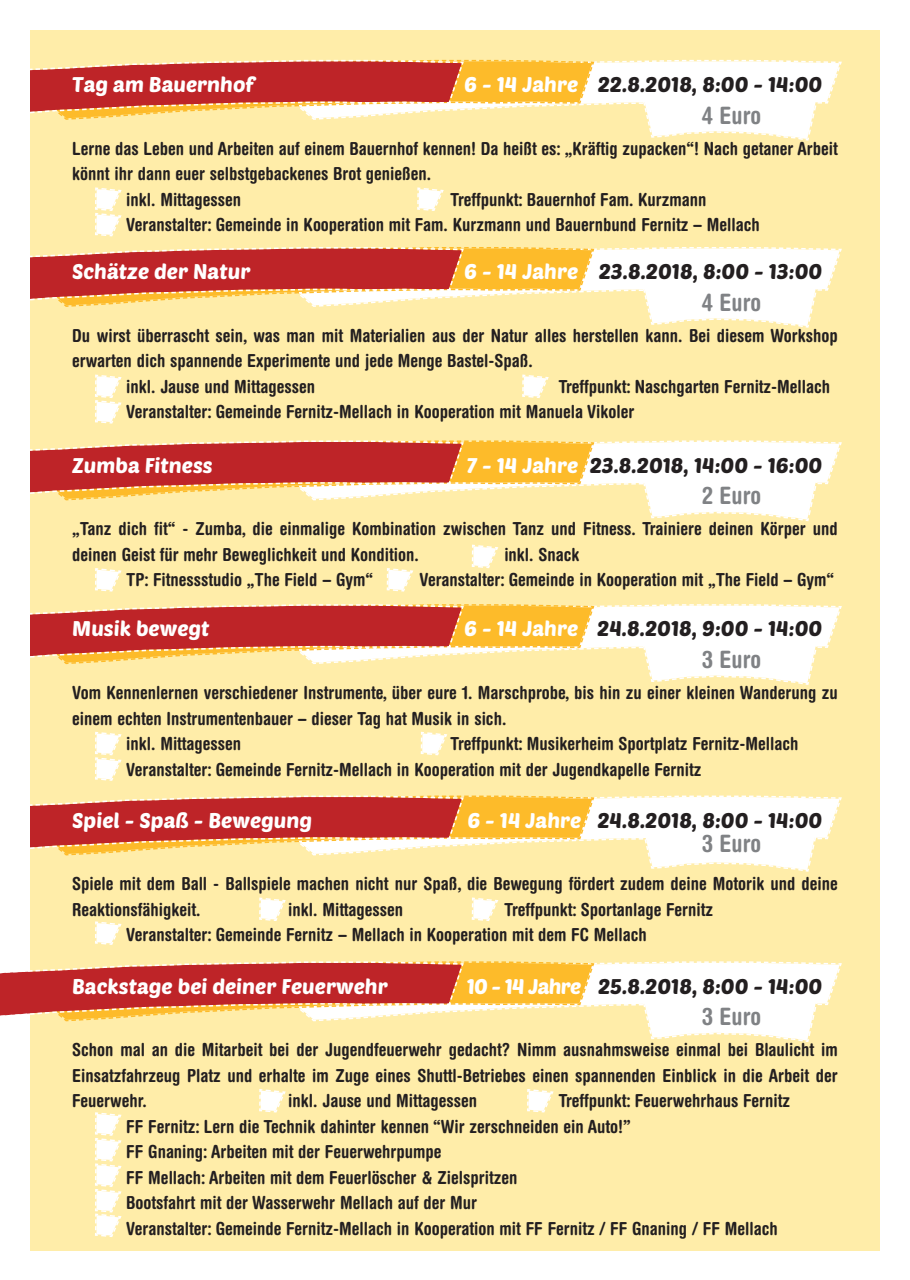
<style>
.page{position:relative;width:910px;height:1280px;background:#fff}
.page>*{position:absolute;margin:0;border:0;box-sizing:border-box;transform-origin:0 0}
.t1{font:700 condensed 24px "Helvetica Rounded LT";color:#808285}
.t2{font:21px "Poetsen One";color:#231f20}
.t3{font:21px "Poetsen One";color:#fff}
.t4{font:700 condensed 18px/25.5px "Helvetica Rounded LT";color:#231f20}
.s1{color:#fff}
</style>
<div class="page">
<div style="left:30px;top:30px;width:850px;height:1220px;background:#ffeda9"></div>
<svg style="left:95px;top:568px;width:27px;height:24px"></svg>
<svg style="left:386px;top:568px;width:27px;height:24px"></svg>
<svg style="left:471px;top:544px;width:28px;height:25px"></svg>
<svg style="left:30px;top:440px;width:812px;height:82px"></svg>
<svg style="left:95px;top:374px;width:27px;height:50px"></svg>
<svg style="left:522px;top:374px;width:27px;height:24px"></svg>
<svg style="left:30px;top:247px;width:812px;height:81px"></svg>
<svg style="left:420px;top:731px;width:27px;height:25px"></svg>
<svg style="left:95px;top:731px;width:27px;height:50px"></svg>
<svg style="left:30px;top:604px;width:812px;height:81px"></svg>
<svg style="left:95px;top:187px;width:27px;height:50px"></svg>
<svg style="left:417px;top:187px;width:27px;height:24px"></svg>
<svg style="left:30px;top:59px;width:812px;height:82px"></svg>
<svg style="left:259px;top:897px;width:27px;height:24px"></svg>
<svg style="left:471px;top:897px;width:28px;height:24px"></svg>
<svg style="left:527px;top:1089px;width:27px;height:24px"></svg>
<svg style="left:95px;top:921px;width:27px;height:24px"></svg>
<svg style="left:30px;top:795px;width:812px;height:77px"></svg>
<svg style="left:259px;top:1089px;width:27px;height:24px"></svg>
<svg style="left:95px;top:1112px;width:27px;height:125px"></svg>
<svg style="left:0;top:961px;width:842px;height:81px"></svg>
<p class="t3" style="left:72px;top:76px;width:184px">Tag am Bauernhof</p>
<p class="t2" style="left:464px;top:76px;width:360px"><span class="s1">6 - 14 Jahre</span> 22.8.2018, 8:00 - 14:00</p>
<h1 class="t1" style="left:702px;top:106px;width:61px">4 Euro</h1>
<p class="t4" style="left:72px;top:137px;width:767px">Lerne das Leben und Arbeiten auf einem Bauernhof kennen! Da heißt es: „Kräftig zupacken“! Nach getaner Arbeit</p>
<p class="t4" style="left:72px;top:163px;width:360px">könnt ihr dann euer selbstgebackenes Brot genießen.</p>
<p class="t4" style="left:126px;top:188px;width:117px">inkl. Mittagessen</p>
<p class="t4" style="left:126px;top:188px;width:635px;text-indent:324px">Treffpunkt: Bauernhof Fam. Kurzmann<br>Veranstalter: Gemeinde in Kooperation mit Fam. Kurzmann und Bauernbund Fernitz – Mellach</p>
<p class="t3" style="left:72px;top:263px;width:180px">Schätze der Natur</p>
<p class="t2" style="left:464px;top:263px;width:360px"><span class="s1">6 - 14 Jahre</span> 23.8.2018, 8:00 - 13:00</p>
<h1 class="t1" style="left:702px;top:294px;width:61px">4 Euro</h1>
<p class="t4" style="left:72px;top:324px;width:767px">Du wirst überrascht sein, was man mit Materialien aus der Natur alles herstellen kann. Bei diesem Workshop</p>
<p class="t4" style="left:72px;top:350px;width:462px">erwarten dich spannende Experimente und jede Menge Bastel-Spaß.</p>
<p class="t4" style="left:126px;top:375px;width:190px">inkl. Jause und Mittagessen</p>
<p class="t4" style="left:126px;top:375px;width:705px;text-indent:432px">Treffpunkt: Naschgarten Fernitz-Mellach<br>Veranstalter: Gemeinde Fernitz-Mellach in Kooperation mit Manuela Vikoler</p>
<p class="t3" style="left:72px;top:457px;width:142px">Zumba Fitness</p>
<p class="t2" style="left:467px;top:457px;width:357px"><span class="s1">7 - 14 Jahre</span> 23.8.2018, 14:00 - 16:00</p>
<h1 class="t1" style="left:702px;top:487px;width:61px">2 Euro</h1>
<p class="t4" style="left:72px;top:518px;width:767px">„Tanz dich fit“ - Zumba, die einmalige Kombination zwischen Tanz und Fitness. Trainiere deinen Körper und deinen Geist für mehr Beweglichkeit und Kondition.</p>
<p class="t4" style="left:504px;top:543px;width:77px">inkl. Snack</p>
<p class="t4" style="left:126px;top:569px;width:248px">TP: Fitnessstudio „The Field – Gym“</p>
<p class="t4" style="left:419px;top:569px;width:416px">Veranstalter: Gemeinde in Kooperation mit „The Field – Gym“</p>
<p class="t3" style="left:72px;top:621px;width:139px">Musik bewegt</p>
<p class="t2" style="left:464px;top:621px;width:360px"><span class="s1">6 - 14 Jahre</span> 24.8.2018, 9:00 - 14:00</p>
<h1 class="t1" style="left:702px;top:651px;width:61px">3 Euro</h1>
<p class="t4" style="left:72px;top:681px;width:767px">Vom Kennenlernen verschiedener Instrumente, über eure 1. Marschprobe, bis hin zu einer kleinen Wanderung zu</p>
<p class="t4" style="left:72px;top:707px;width:435px">einem echten Instrumentenbauer – dieser Tag hat Musik in sich.</p>
<p class="t4" style="left:126px;top:732px;width:117px">inkl. Mittagessen</p>
<p class="t4" style="left:126px;top:732px;width:673px;text-indent:324px">Treffpunkt: Musikerheim Sportplatz Fernitz-Mellach<br>Veranstalter: Gemeinde Fernitz-Mellach in Kooperation mit der Jugendkapelle Fernitz</p>
<p class="t3" style="left:72px;top:812px;width:241px">Spiel - Spaß - Bewegung</p>
<p class="t2" style="left:467px;top:812px;width:356px"><span class="s1">6 - 14 Jahre</span> 24.8.2018, 8:00 - 14:00</p>
<h1 class="t1" style="left:702px;top:834px;width:61px">3 Euro</h1>
<p class="t4" style="left:72px;top:873px;width:767px">Spiele mit dem Ball - Ballspiele machen nicht nur Spaß, die Bewegung fördert zudem deine Motorik und deine<br>Reaktionsfähigkeit.</p>
<p class="t4" style="left:126px;top:898px;width:588px;text-indent:378px">Treffpunkt: Sportanlage Fernitz<br>Veranstalter: Gemeinde Fernitz – Mellach in Kooperation mit dem FC Mellach</p>
<p class="t4" style="left:288px;top:898px;width:117px">inkl. Mittagessen</p>
<p class="t3" style="left:72px;top:978px;width:317px">Backstage bei deiner Feuerwehr</p>
<p class="t2" style="left:467px;top:978px;width:357px"><span class="s1">10 - 14 Jahre</span> 25.8.2018, 8:00 - 14:00</p>
<h1 class="t1" style="left:702px;top:1008px;width:61px">3 Euro</h1>
<p class="t4" style="left:72px;top:1039px;width:767px;text-align:justify">Schon mal an die Mitarbeit bei der Jugendfeuerwehr gedacht? Nimm ausnahmsweise einmal bei Blaulicht im Einsatzfahrzeug Platz und erhalte im Zuge eines Shuttl-Betriebes einen spannenden Einblick in die Arbeit der Feuerwehr.</p>
<p class="t4" style="left:126px;top:1090px;width:665px;text-indent:432px">Treffpunkt: Feuerwehrhaus Fernitz FF Fernitz: Lern die Technik dahinter kennen “Wir zerschneiden ein Auto!”<br>FF Gnaning: Arbeiten mit der Feuerwehrpumpe<br>FF Mellach: Arbeiten mit dem Feuerlöscher &amp; Zielspritzen<br>Bootsfahrt mit der Wasserwehr Mellach auf der Mur<br>Veranstalter: Gemeinde Fernitz-Mellach in Kooperation mit FF Fernitz / FF Gnaning / FF Mellach</p>
<p class="t4" style="left:288px;top:1090px;width:190px">inkl. Jause und Mittagessen</p>
</div>
